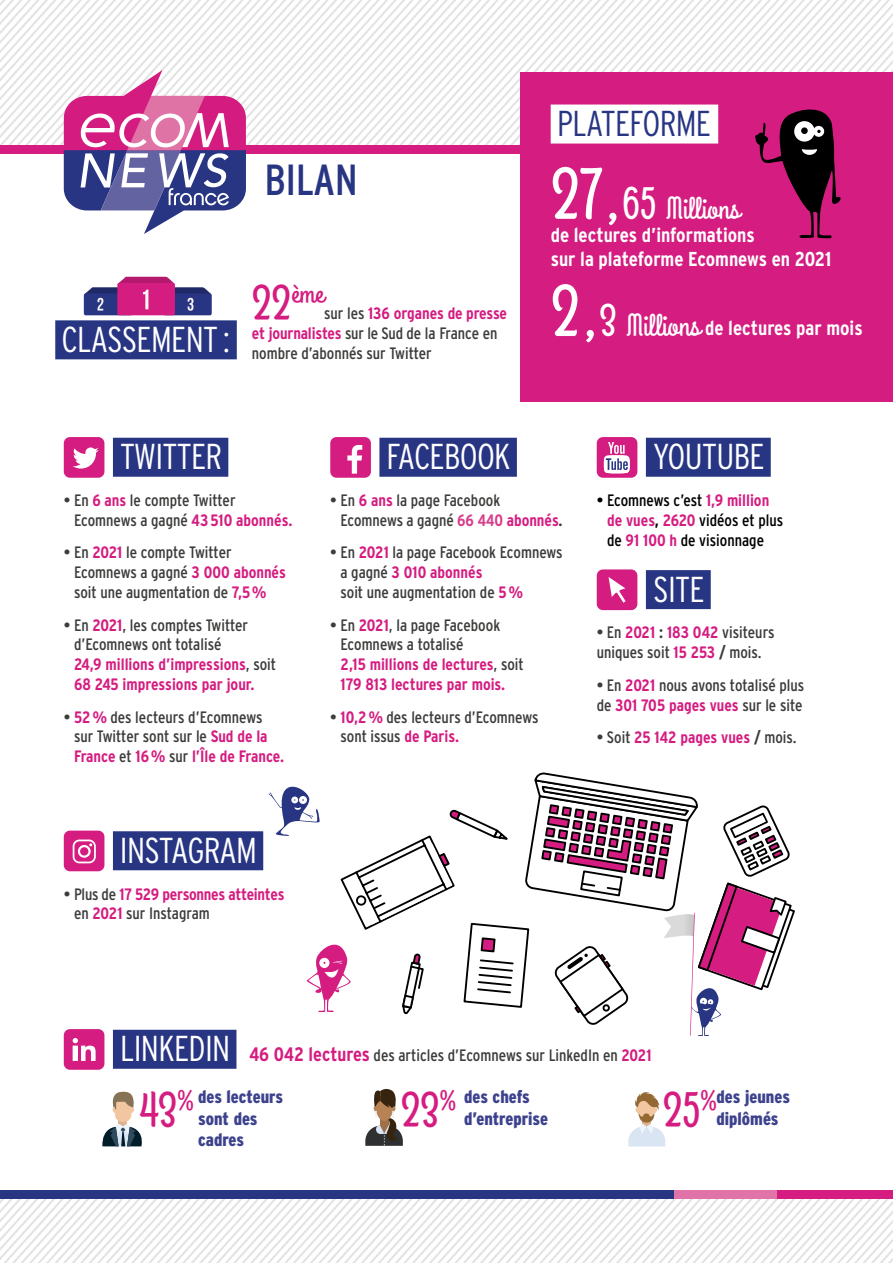
<style>
.page{position:relative;width:893px;height:1263px;background:#fff}
.page>*{position:absolute;margin:0;border:0;box-sizing:border-box;transform-origin:0 0}
.t1{font:condensed 43.5px "Interstate";letter-spacing:-.01em;color:#283583}
.t2{font:300 condensed 36px "Interstate";letter-spacing:-.02em;color:#fff}
.t3{font:300 36px "Interstate Condensed";letter-spacing:-.02em;color:#283583}
.t4{font:31.05px "Grand Hotel";color:#fff}
.t5{font:28.8px "Grand Hotel";color:#d51c80}
.t6{font:700 20.1px/24.2px "Interstate Condensed";color:#fff}
.t7{font:900 18px/21.6px "Interstate Condensed";color:#3d428d}
.t8{font:condensed 16.5px/19.8px "Interstate";color:#3c3c3b}
.t9{font:700 16.5px/19.8px "Interstate Condensed";color:#d51c80}
.t10{font:condensed 16.5px/19.8px "Interstate";color:#000}
.t11{font:700 condensed 16.5px "Interstate";color:#d51c80}
.s1{font-size:49.5px}
.s2{font-weight:700;color:#d51c80}
.s3{font-size:73.2px}
.s4{font-size:45px}
.s5{font-family:"Grand Hotel";font-weight:400;font-size:73.2px}
.s6{font-family:"Grand Hotel";font-weight:400;font-size:45px}
.s7{font-family:"Grand Hotel";font-weight:400;font-size:31.05px}
.s8{font-family:"Interstate Condensed";font-weight:700;font-stretch:normal;color:#d51c80}
.s9{font-family:"Interstate";font-weight:400;font-stretch:condensed;color:#3c3c3b}
.s10{font-family:"Interstate Condensed";font-weight:700;font-stretch:normal;color:#d83e8b}
.s11{font-family:"Interstate Condensed";font-weight:700;font-stretch:normal}
.s12{font-weight:700}
.s13{font-weight:400;color:#3c3c3b}
.s14{color:#3c3c3b}
.s15{font-weight:300;font-size:36px;color:#fff}
.s16{font-weight:700;font-size:19.5px;color:#d51c80}
.s17{font-family:"Grand Hotel";font-weight:400;font-size:49.5px;color:#d51c80}
.s18{font-family:"Grand Hotel";font-weight:400;font-size:28.8px;color:#d51c80}
</style>
<div class="page">
<svg style="left:440px;top:0;width:9px;height:146px"></svg>
<svg style="left:423px;top:0;width:9px;height:146px"></svg>
<svg style="left:406px;top:0;width:9px;height:146px"></svg>
<svg style="left:389px;top:0;width:9px;height:146px"></svg>
<svg style="left:381px;top:0;width:8px;height:146px"></svg>
<svg style="left:372px;top:0;width:9px;height:146px"></svg>
<svg style="left:364px;top:0;width:8px;height:146px"></svg>
<svg style="left:355px;top:0;width:9px;height:146px"></svg>
<svg style="left:347px;top:0;width:8px;height:146px"></svg>
<svg style="left:338px;top:0;width:9px;height:146px"></svg>
<svg style="left:330px;top:0;width:8px;height:146px"></svg>
<svg style="left:321px;top:0;width:9px;height:146px"></svg>
<svg style="left:313px;top:0;width:8px;height:146px"></svg>
<svg style="left:304px;top:0;width:9px;height:146px"></svg>
<div style="left:0;top:146px;width:674px;height:8px;background:#d51c80"></div>
<div style="left:521px;top:72px;width:372px;height:330px;background:#d51c80"></div>
<svg style="left:0;top:1199px;width:893px;height:64px"></svg>
<div style="left:551px;top:105px;width:167px;height:39px;background:#fff"></div>
<div style="left:113px;top:438px;width:115px;height:39px;background:#283583"></div>
<div style="left:113px;top:831px;width:150px;height:39px;background:#283583"></div>
<div style="left:64px;top:437px;width:40px;height:41px;background:#d51c80;border-radius:6px"></div>
<svg style="left:73px;top:447px;width:26px;height:22px"></svg>
<div style="left:64px;top:831px;width:40px;height:40px;background:#d51c80;border-radius:6px"></div>
<svg style="left:73px;top:839px;width:23px;height:24px"></svg>
<div style="left:379px;top:438px;width:138px;height:39px;background:#283583"></div>
<div style="left:330px;top:437px;width:41px;height:41px;background:#d51c80;border-radius:6px"></div>
<svg style="left:347px;top:445px;width:15px;height:29px"></svg>
<div style="left:646px;top:438px;width:125px;height:39px;background:#283583"></div>
<div style="left:646px;top:570px;width:65px;height:39px;background:#283583"></div>
<svg style="left:597px;top:437px;width:40px;height:41px"></svg>
<div style="left:597px;top:569px;width:40px;height:41px;background:#d51c80;border-radius:6px"></div>
<svg style="left:608px;top:577px;width:18px;height:26px"></svg>
<div style="left:0;top:1191px;width:674px;height:8px;background:#283583"></div>
<div style="left:674px;top:1191px;width:104px;height:8px;background:#e073a7"></div>
<div style="left:778px;top:1191px;width:115px;height:8px;background:#d51c80"></div>
<div style="left:55px;top:320px;width:182px;height:39px;background:#283583"></div>
<div style="left:163px;top:293px;width:49px;height:22px;background:#283583;border-radius:2px"></div>
<div style="left:84px;top:293px;width:48px;height:22px;background:#283583;border-radius:2px"></div>
<div style="left:117px;top:283px;width:58px;height:32px;background:#d51c80;border-radius:2px"></div>
<svg style="left:84px;top:277px;width:127px;height:34px"></svg>
<div style="left:119px;top:1115px;width:8px;height:11px;background:#e0b18d"></div>
<div style="left:115px;top:1095px;width:17px;height:27px;background:#f1c6a0;border-radius:50%"></div>
<svg style="left:112px;top:1091px;width:22px;height:23px"></svg>
<svg style="left:102px;top:1123px;width:40px;height:23px"></svg>
<svg style="left:365px;top:1088px;width:38px;height:58px"></svg>
<svg style="left:628px;top:1092px;width:37px;height:54px"></svg>
<div style="left:113px;top:1030px;width:123px;height:39px;background:#283583"></div>
<div style="left:64px;top:1029px;width:40px;height:41px;background:#d51c80;border-radius:6px"></div>
<svg style="left:73px;top:1038px;width:23px;height:23px"></svg>
<svg style="left:589px;top:0;width:304px;height:238px"></svg>
<svg style="left:269px;top:772px;width:526px;height:264px"></svg>
<svg style="left:0;top:0;width:304px;height:234px"></svg>
<h1 class="t1" style="left:264px;top:155px;width:95px">BILAN</h1>
<h2 class="t2" style="left:62px;top:319px;width:170px">CLASSEMENT :</h2>
<h3 class="t5" style="left:252px;top:275px;width:74px"><span class="s1">22</span>ème</h3>
<p class="t8" style="left:252px;top:303px;width:257px;text-indent:72px">sur les <span class="s2">136 organes de presse et journalistes</span> sur le Sud de la France en nombre d’abonnés sur Twitter</p>
<h2 class="t3" style="left:557px;top:104px;width:156px">PLATEFORME</h2>
<h3 class="t4" style="left:551px;top:189px;width:191px"><span class="s3">27,</span><span class="s4">65</span> Millions</h3>
<p class="t6" style="left:551px;top:223px;width:282px">de lectures d’informations<br>sur la plateforme Ecomnews en 2021</p>
<p class="t6" style="left:551px;top:316px;width:314px"><span class="s5">2,</span><span class="s6">3</span> <span class="s7">Millions</span> de lectures par mois</p>
<h2 class="t2" style="left:120px;top:436px;width:104px">TWITTER</h2>
<p class="t8" style="left:74px;top:490px;width:220px;text-indent:-10px">• En <span class="s8">6 ans</span> le compte Twitter<br>Ecomnews a gagné <span class="s8">43510 abonnés.</span></p>
<p class="t8" style="left:74px;top:543px;width:213px;text-indent:-10px">• En <span class="s8">2021</span> le compte Twitter<br>Ecomnews a gagné <span class="s8">3 000 abonnés </span>soit une augmentation de <span class="s8">7,5%</span></p>
<p class="t8" style="left:74px;top:615px;width:176px;text-indent:-10px">• En <span class="s8">2021</span>, les comptes Twitter d’Ecomnews ont totalisé</p>
<p class="t9" style="left:74px;top:654px;width:204px">24,9 millions d’impressions<span class="s9">, soit<br></span>68 245 impressions par jour.</p>
<p class="t8" style="left:74px;top:707px;width:195px;text-indent:-10px">• <span class="s8">52%</span> des lecteurs d’Ecomnews sur Twitter sont sur le <span class="s8">Sud de la</span></p>
<p class="t9" style="left:74px;top:746px;width:212px">France <span class="s9">et</span> 16% <span class="s9">sur</span> l’Île de France.</p>
<h2 class="t2" style="left:120px;top:830px;width:139px">INSTAGRAM</h2>
<p class="t9" style="left:64px;top:884px;width:222px"><span class="s9">• Plus de</span> 17 529 personnes atteintes</p>
<p class="t8" style="left:74px;top:903px;width:137px">en <span class="s8">2021</span> sur Instagram</p>
<h2 class="t2" style="left:386px;top:436px;width:126px">FACEBOOK</h2>
<p class="t8" style="left:340px;top:490px;width:224px;text-indent:-10px">• En <span class="s8">6 ans</span> la page Facebook<br>Ecomnews a gagné <span class="s10">66 440</span> <span class="s8">abonnés</span><span class="s11">.</span></p>
<p class="t8" style="left:330px;top:543px;width:234px">• En <span class="s8">2021</span> la page Facebook Ecomnews</p>
<p class="t9" style="left:340px;top:562px;width:144px"><span class="s9">a gagné</span> 3 010 abonnés</p>
<p class="t8" style="left:340px;top:582px;width:184px">soit une augmentation de <span class="s8">5%</span></p>
<p class="t8" style="left:340px;top:615px;width:161px;text-indent:-10px">• En <span class="s8">2021</span>, la page Facebook<br>Ecomnews a totalisé</p>
<p class="t9" style="left:340px;top:654px;width:185px">2,15 millions de lectures<span class="s9">, soit<br></span>179 813 lectures par mois.</p>
<p class="t8" style="left:340px;top:707px;width:200px;text-indent:-10px">• <span class="s8">10,2%</span> des lecteurs d’Ecomnews sont issus <span class="s8">de Paris.</span></p>
<h2 class="t2" style="left:653px;top:436px;width:113px">YOUTUBE</h2>
<p class="t10" style="left:607px;top:490px;width:177px;text-indent:-10px">• Ecomnews c’est <span class="s2">1,9 million de vues</span><span class="s12">,</span> <span class="s2">2620</span> vidéos et plus de <span class="s2">91 100 h</span> de visionnage</p>
<h2 class="t2" style="left:653px;top:569px;width:53px">SITE</h2>
<p class="t8" style="left:597px;top:623px;width:179px">• En <span class="s2">2021</span> <span class="s12">:</span> <span class="s2">183 042</span> visiteurs uniques soit <span class="s2">15 253</span> <span class="s12">/</span> mois.</p>
<p class="t8" style="left:597px;top:675px;width:209px">• En <span class="s2">2021</span> nous avons totalisé plus de <span class="s2">301 705 pages vues</span> sur le site</p>
<p class="t11" style="left:597px;top:728px;width:201px"><span class="s13">• Soit</span> 25 142 pages vues <span class="s14">/</span> <span class="s13">mois.</span></p>
<p class="t8" style="left:120px;top:1045px;width:533px"><span class="s15">LINKEDIN</span> <span class="s16">46 042 lectures</span> des articles d’Ecomnews sur LinkedIn en <span class="s2">2021</span></p>
<p class="t7" style="left:198px;top:1086px;width:86px;text-indent:-59px"><span class="s17">43</span><span class="s18">%</span> des lecteurs sont des cadres</p>
<p class="t7" style="left:464px;top:1086px;width:85px;text-indent:-63px"><span class="s17">23</span><span class="s18">%</span> des chefs d’entreprise</p>
<p class="t7" style="left:717px;top:1086px;width:75px;text-indent:-54px"><span class="s17">25</span><span class="s18">%</span>des jeunes diplômés</p>
</div>
